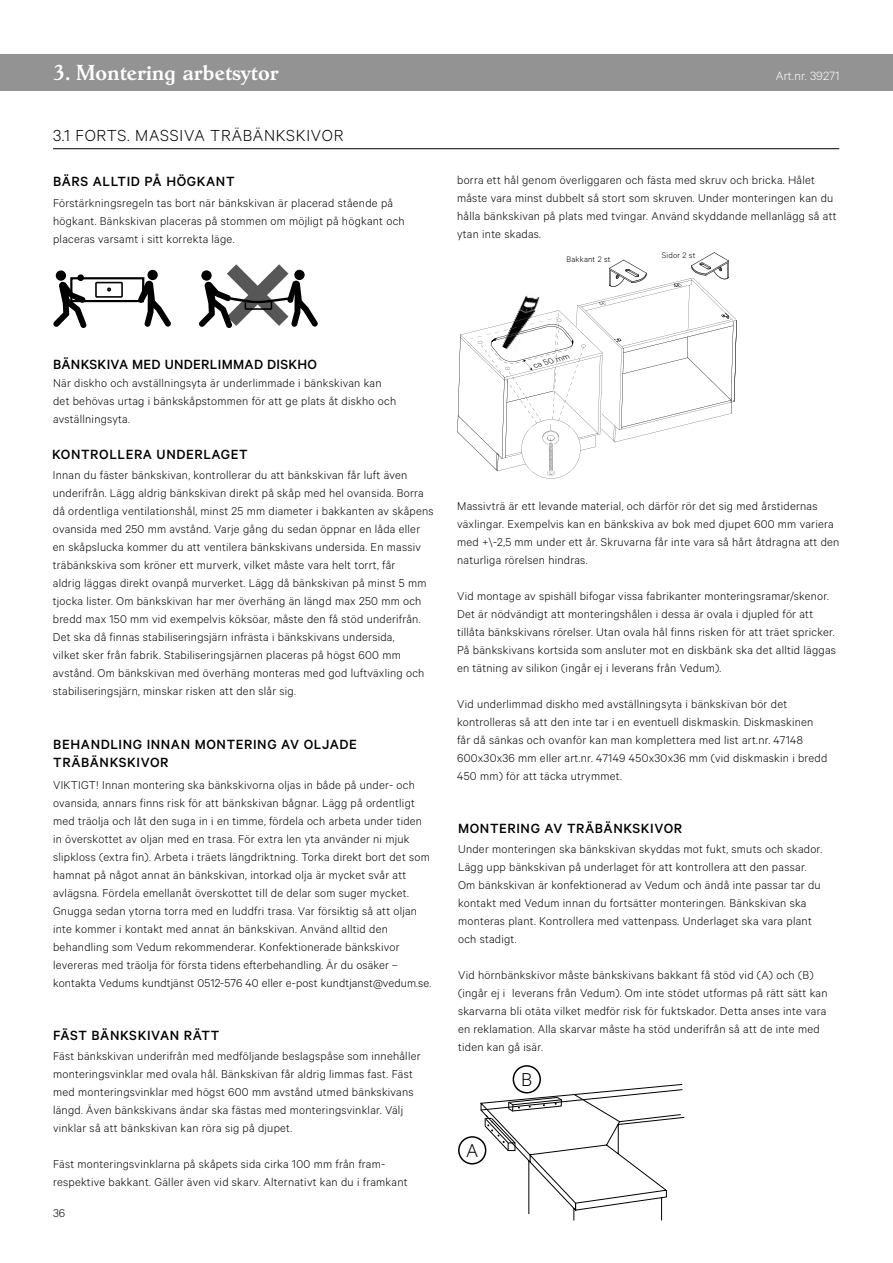
<style>
.page{position:relative;width:893px;height:1263px;background:#fff}
.page>*{position:absolute;margin:0;border:0;box-sizing:border-box;transform-origin:0 0}
.t1{font:500 21px "Hoboken Serial";letter-spacing:.02em;color:#fff}
.Brödtext{font:300 21px "Calibre";color:#000}
.Rubrik_2{font:300 18px "Calibre";letter-spacing:.04em;color:#000}
.Rubrik_2-2{font:500 15px/18px "Calibre";letter-spacing:.04em;color:#000}
.Brödtext-2{font:500 15px "Calibre";letter-spacing:.02em;color:#000}
.Rubrik_1{font:300 13.5px "Calibre";letter-spacing:.01em;color:#fff}
.Brödtext-3{font:300 12.75px/18px "Calibre";letter-spacing:.02em;color:#000}
.Brödtext-4{font:300 9px "Calibre";letter-spacing:.02em;color:#000}
.t2{font:italic 300 8.85px "Calibre";color:#000;scale:1.12 1}
.t3{font:300 7.8px "Calibre";color:#000}
</style>
<div class="page">
<div style="left:0;top:54px;width:893px;height:37px;background:#939393"></div>
<hr style="left:53px;top:148px;width:786px;height:1px;background:#000">
<svg style="left:691px;top:252px;width:23px;height:14px"></svg>
<svg style="left:714px;top:252px;width:15px;height:9px"></svg>
<svg style="left:457px;top:261px;width:280px;height:218px"></svg>
<svg style="left:706px;top:261px;width:23px;height:13px"></svg>
<svg style="left:706px;top:262px;width:22px;height:14px"></svg>
<div style="left:566px;top:252px;width:50px;height:12px;background:#fff"></div>
<div style="left:662px;top:249px;width:39px;height:10px;background:#fff"></div>
<div style="left:56px;top:270px;width:10px;height:11px;background:#000;border-radius:50%"></div>
<svg style="left:53px;top:282px;width:34px;height:46px"></svg>
<div style="left:70px;top:277px;width:74px;height:25px;border:2px solid #000"></div>
<div style="left:77px;top:274px;width:7px;height:7px;background:#000;border-radius:50%"></div>
<svg style="left:94px;top:264px;width:224px;height:64px"></svg>
<svg style="left:480px;top:1084px;width:205px;height:136px"></svg>
<svg style="left:522px;top:1085px;width:11px;height:11px"></svg>
<div style="left:482px;top:1136px;width:11px;height:11px;background:#fff;border-radius:50%"></div>
<div style="left:513px;top:1066px;width:27px;height:27px;background:#fff;border-radius:50%"></div>
<div style="left:513px;top:1065px;width:28px;height:28px;border:2px solid #000;border-radius:50%"></div>
<div style="left:459px;top:1137px;width:27px;height:27px;background:#fff;border-radius:50%"></div>
<div style="left:458px;top:1136px;width:28px;height:28px;border:2px solid #000;border-radius:50%"></div>
<h1 class="t1" style="left:53px;top:60px;width:227px">3. Montering arbetsytor</h1>
<p class="Rubrik_2" style="left:53px;top:125px;width:292px">3.1 FORTS. MASSIVA TRÄBÄNKSKIVOR</p>
<p class="Rubrik_2-2" style="left:53px;top:172px;width:183px">BÄRS ALLTID PÅ HÖGKANT</p>
<p class="Brödtext-3" style="left:53px;top:193px;width:353px">Förstärkningsregeln tas bort när bänkskivan är placerad stående på högkant. Bänkskivan placeras på stommen om möjligt på högkant och placeras varsamt i sitt korrekta läge.</p>
<p class="Rubrik_1" style="left:776px;top:68px;width:65px">Art.nr. 39271</p>
<p class="Brödtext-3" style="left:457px;top:171px;width:381px">borra ett hål genom överliggaren och fästa med skruv och bricka. Hålet måste vara minst dubbelt så stort som skruven. Under monteringen kan du hålla bänkskivan på plats med tvingar. Använd skyddande mellanlägg så att ytan inte skadas.</p>
<p class="t3" style="left:572px;top:254px;width:38px">Bakkant 2 st</p>
<p class="Brödtext-4" style="left:566px;top:254px;width:45px">Bakkant 2 st</p>
<p class="t3" style="left:672px;top:248px;width:27px">Sidor 2st</p>
<p class="Brödtext-4" style="left:662px;top:250px;width:35px">Sidor 2 st</p>
<p class="Brödtext-2" style="left:53px;top:355px;width:266px">BÄNKSKIVA MED UNDERLIMMAD DISKHO</p>
<p class="Brödtext-3" style="left:53px;top:373px;width:345px">När diskho och avställningsyta är underlimmade i bänkskivan kan det behövas urtag i bänkskåpstommen för att ge plats åt diskho och avställningsyta.</p>
<p class="Rubrik_2-2" style="left:52px;top:445px;width:197px">KONTROLLERA UNDERLAGET</p>
<p class="Brödtext-3" style="left:53px;top:465px;width:382px">Innan du fäster bänkskivan, kontrollerar du att bänkskivan får luft även underifrån. Lägg aldrig bänkskivan direkt på skåp med hel ovansida. Borra då ordentliga ventilationshål, minst 25 mm diameter i bakkanten av skåpens ovansida med 250 mm avstånd. Varje gång du sedan öppnar en låda eller en skåpslucka kommer du att ventilera bänkskivans undersida. En massiv träbänkskiva som kröner ett murverk, vilket måste vara helt torrt, får<br>aldrig läggas direkt ovanpå murverket. Lägg då bänkskivan på minst 5 mm tjocka lister. Om bänkskivan har mer överhäng än längd max 250 mm och bredd max 150 mm vid exempelvis köksöar, måste den få stöd underifrån.<br>Det ska då finnas stabiliseringsjärn infrästa i bänkskivans undersida,<br>vilket sker från fabrik. Stabiliseringsjärnen placeras på högst 600 mm avstånd. Om bänkskivan med överhäng monteras med god luftväxling och stabiliseringsjärn, minskar risken att den slår sig.</p>
<p class="Rubrik_2-2" style="left:53px;top:735px;width:305px">BEHANDLING INNAN MONTERING AV OLJADE<br>TRÄBÄNKSKIVOR</p>
<p class="Brödtext-3" style="left:53px;top:775px;width:378px">VIKTIGT! Innan montering ska bänkskivorna oljas in både på under- och ovansida, annars finns risk för att bänkskivan bågnar. Lägg på ordentligt med träolja och låt den suga in i en timme, fördela och arbeta under tiden in överskottet av oljan med en trasa. För extra len yta använder ni mjuk slipkloss (extra fin). Arbeta i träets längdriktning. Torka direkt bort det som hamnat på något annat än bänkskivan, intorkad olja är mycket svår att</p>
<p class="Brödtext-3" style="left:53px;top:883px;width:380px">avlägsna. Fördela emellanåt överskottet till de delar som suger mycket.<br>Gnugga sedan ytorna torra med en luddfri trasa. Var försiktig så att oljan inte kommer i kontakt med annat än bänkskivan. Använd alltid den behandling som Vedum rekommenderar. Konfektionerade bänkskivor levereras med träolja för första tidens efterbehandling. Är du osäker – kontakta Vedums kundtjänst 0512-576 40 eller e-post kundtjanst@vedum.se.</p>
<p class="Rubrik_2-2" style="left:53px;top:1026px;width:168px">FÄST BÄNKSKIVAN RÄTT</p>
<p class="Brödtext-3" style="left:53px;top:1047px;width:369px">Fäst bänkskivan underifrån med medföljande beslagspåse som innehåller monteringsvinklar med ovala hål. Bänkskivan får aldrig limmas fast. Fäst med monteringsvinklar med högst 600 mm avstånd utmed bänkskivans längd. Även bänkskivans ändar ska fästas med monteringsvinklar. Välj vinklar så att bänkskivan kan röra sig på djupet.</p>
<p class="Brödtext-3" style="left:53px;top:1155px;width:356px">Fäst monteringsvinklarna på skåpets sida cirka 100 mm från fram&shy;respektive bakkant. Gäller även vid skarv. Alternativt kan du i framkant</p>
<p class="Brödtext-3" style="left:53px;top:1203px;width:14px">36</p>
<p class="t2" style="left:533px;top:360px;width:35px;rotate:-14deg">ca 50 mm</p>
<p class="Brödtext-3" style="left:457px;top:496px;width:384px">Massivträ är ett levande material, och därför rör det sig med årstidernas växlingar. Exempelvis kan en bänkskiva av bok med djupet 600 mm variera med +\-2,5 mm under ett år. Skruvarna får inte vara så hårt åtdragna att den naturliga rörelsen hindras.</p>
<p class="Brödtext-3" style="left:457px;top:586px;width:380px">Vid montage av spishäll bifogar vissa fabrikanter monteringsramar/skenor.<br>Det är nödvändigt att monteringshålen i dessa är ovala i djupled för att tillåta bänkskivans rörelser. Utan ovala hål finns risken för att träet spricker.<br>På bänkskivans kortsida som ansluter mot en diskbänk ska det alltid läggas en tätning av silikon (ingår ej i leverans från Vedum).</p>
<p class="Brödtext-3" style="left:457px;top:694px;width:372px">Vid underlimmad diskho med avställningsyta i bänkskivan bör det kontrolleras så att den inte tar i en eventuell diskmaskin. Diskmaskinen får då sänkas och ovanför kan man komplettera med list art.nr. 47148<br>600x30x36 mm eller art.nr. 47149 450x30x36 mm (vid diskmaskin i bredd 450 mm) för att täcka utrymmet.</p>
<p class="Rubrik_2-2" style="left:458px;top:819px;width:226px">MONTERING AV TRÄBÄNKSKIVOR</p>
<p class="Brödtext-3" style="left:458px;top:840px;width:366px">Under monteringen ska bänkskivan skyddas mot fukt, smuts och skador.<br>Lägg upp bänkskivan på underlaget för att kontrollera att den passar.<br>Om bänkskivan är konfektionerad av Vedum och ändå inte passar tar du kontakt med Vedum innan du fortsätter monteringen. Bänkskivan ska monteras plant. Kontrollera med vattenpass. Underlaget ska vara plant och stadigt.</p>
<p class="Brödtext-3" style="left:458px;top:966px;width:371px">Vid hörnbänkskivor måste bänkskivans bakkant få stöd vid (A) och (B) (ingår ej i leverans från Vedum). Om inte stödet utformas på rätt sätt kan skarvarna bli otäta vilket medför risk för fuktskador. Detta anses inte vara en reklamation. Alla skarvar måste ha stöd underifrån så att de inte med tiden kan gå isär.</p>
<p class="Brödtext" style="left:521px;top:1067px;width:12px">B</p>
<p class="Brödtext" style="left:466px;top:1138px;width:14px">A</p>
</div>
